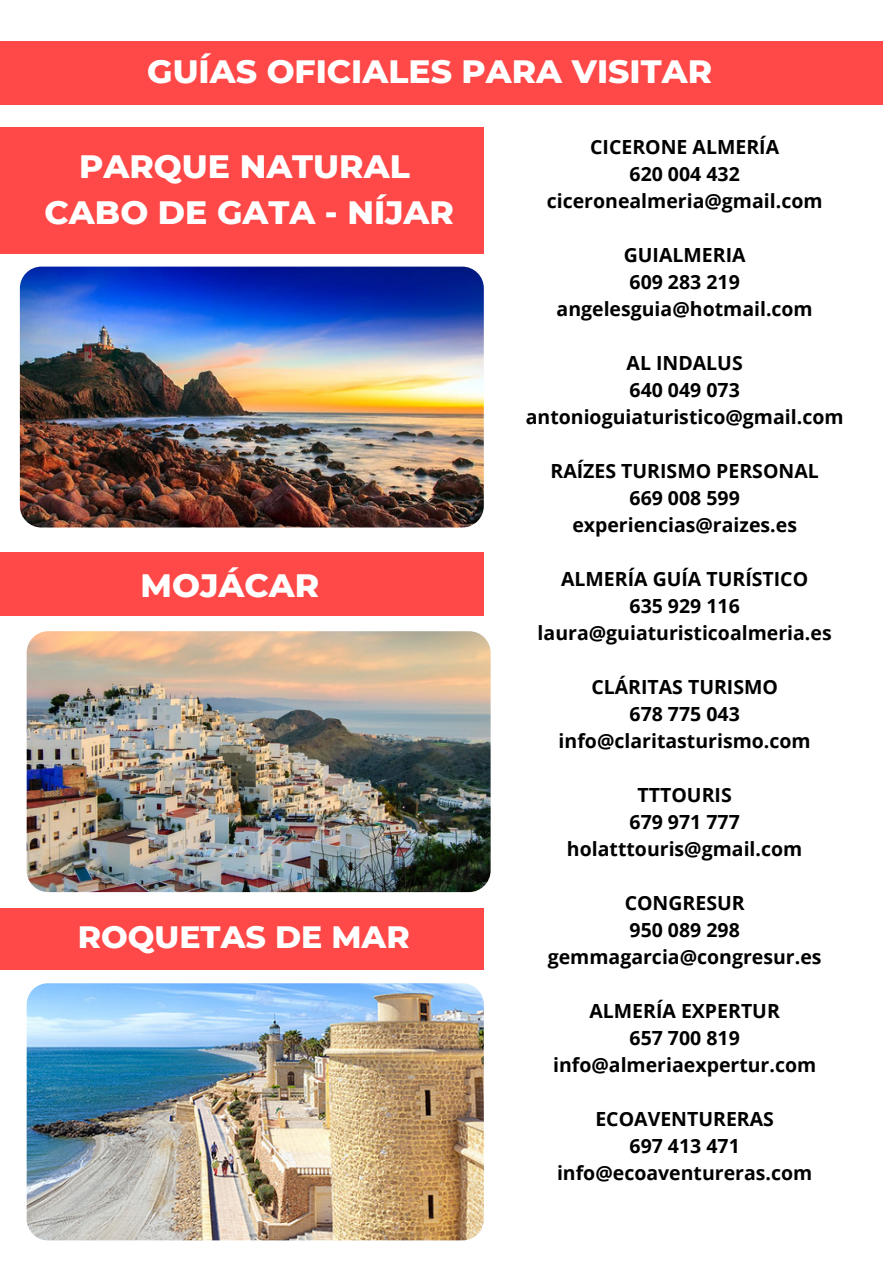
<style>
.page{position:relative;width:893px;height:1264px;background:#fff}
.page>*{position:absolute;margin:0;border:0;box-sizing:border-box;transform-origin:0 0}
.t1{font:800 33px "Montserrat";color:#fff}
.t2{font:800 31.5px "Montserrat";color:#fff}
.t3{font:700 19.5px "Open Sans";color:#000}
</style>
<div class="page">
<div style="left:0;top:41px;width:882px;height:63px;background:#ff4848"></div>
<img style="left:20px;top:266px;width:464px;height:261px;border-radius:22px">
<div style="left:0;top:552px;width:484px;height:63px;background:#ff4848"></div>
<div style="left:0;top:908px;width:484px;height:62px;background:#ff4848"></div>
<img style="left:27px;top:631px;width:463px;height:261px;border-radius:22px">
<img style="left:27px;top:983px;width:457px;height:257px;border-radius:21px">
<div style="left:0;top:127px;width:484px;height:126px;background:#ff4848"></div>
<p class="t1" style="left:147px;top:51px;width:566px">GUÍAS OFICIALES PARA VISITAR</p>
<p class="t1" style="left:79px;top:146px;width:332px">PARQUE NATURAL</p>
<p class="t1" style="left:45px;top:192px;width:411px">CABO DE GATA - NÍJAR</p>
<p class="t1" style="left:140px;top:565px;width:180px">MOJÁCAR</p>
<p class="t2" style="left:78px;top:917px;width:333px">ROQUETAS DE MAR</p>
<p class="t3" style="left:590px;top:133px;width:190px">CICERONE ALMERÍA</p>
<p class="t3" style="left:629px;top:160px;width:112px">620 004 432</p>
<p class="t3" style="left:546px;top:187px;width:277px">ciceronealmeria@gmail.com</p>
<p class="t3" style="left:623px;top:241px;width:123px">GUIALMERIA</p>
<p class="t3" style="left:629px;top:268px;width:112px">609 283 219</p>
<p class="t3" style="left:556px;top:295px;width:258px">angelesguia@hotmail.com</p>
<p class="t3" style="left:626px;top:349px;width:118px">AL INDALUS</p>
<p class="t3" style="left:629px;top:376px;width:112px">640 049 073</p>
<p class="t3" style="left:525px;top:403px;width:319px">antonioguiaturistico@gmail.com</p>
<p class="t3" style="left:550px;top:457px;width:270px">RAÍZES TURISMO PERSONAL</p>
<p class="t3" style="left:629px;top:484px;width:112px">669 008 599</p>
<p class="t3" style="left:572px;top:511px;width:226px">experiencias@raizes.es</p>
<p class="t3" style="left:561px;top:565px;width:248px">ALMERÍA GUÍA TURÍSTICO</p>
<p class="t3" style="left:629px;top:592px;width:112px">635 929 116</p>
<p class="t3" style="left:537px;top:619px;width:295px">laura@guiaturisticoalmeria.es</p>
<p class="t3" style="left:591px;top:673px;width:188px">CLÁRITAS TURISMO</p>
<p class="t3" style="left:629px;top:700px;width:112px">678 775 043</p>
<p class="t3" style="left:558px;top:727px;width:253px">info@claritasturismo.com</p>
<p class="t3" style="left:637px;top:781px;width:96px">TTTOURIS</p>
<p class="t3" style="left:629px;top:808px;width:112px">679 971 777</p>
<p class="t3" style="left:567px;top:835px;width:237px">holatttouris@gmail.com</p>
<p class="t3" style="left:624px;top:889px;width:121px">CONGRESUR</p>
<p class="t3" style="left:629px;top:916px;width:112px">950 089 298</p>
<p class="t3" style="left:547px;top:943px;width:275px">gemmagarcia@congresur.es</p>
<p class="t3" style="left:589px;top:997px;width:192px">ALMERÍA EXPERTUR</p>
<p class="t3" style="left:629px;top:1024px;width:112px">657 700 819</p>
<p class="t3" style="left:553px;top:1051px;width:265px">info@almeriaexpertur.com</p>
<p class="t3" style="left:595px;top:1105px;width:180px">ECOAVENTURERAS</p>
<p class="t3" style="left:629px;top:1132px;width:112px">697 413 471</p>
<p class="t3" style="left:557px;top:1159px;width:257px">info@ecoaventureras.com</p>
</div>
